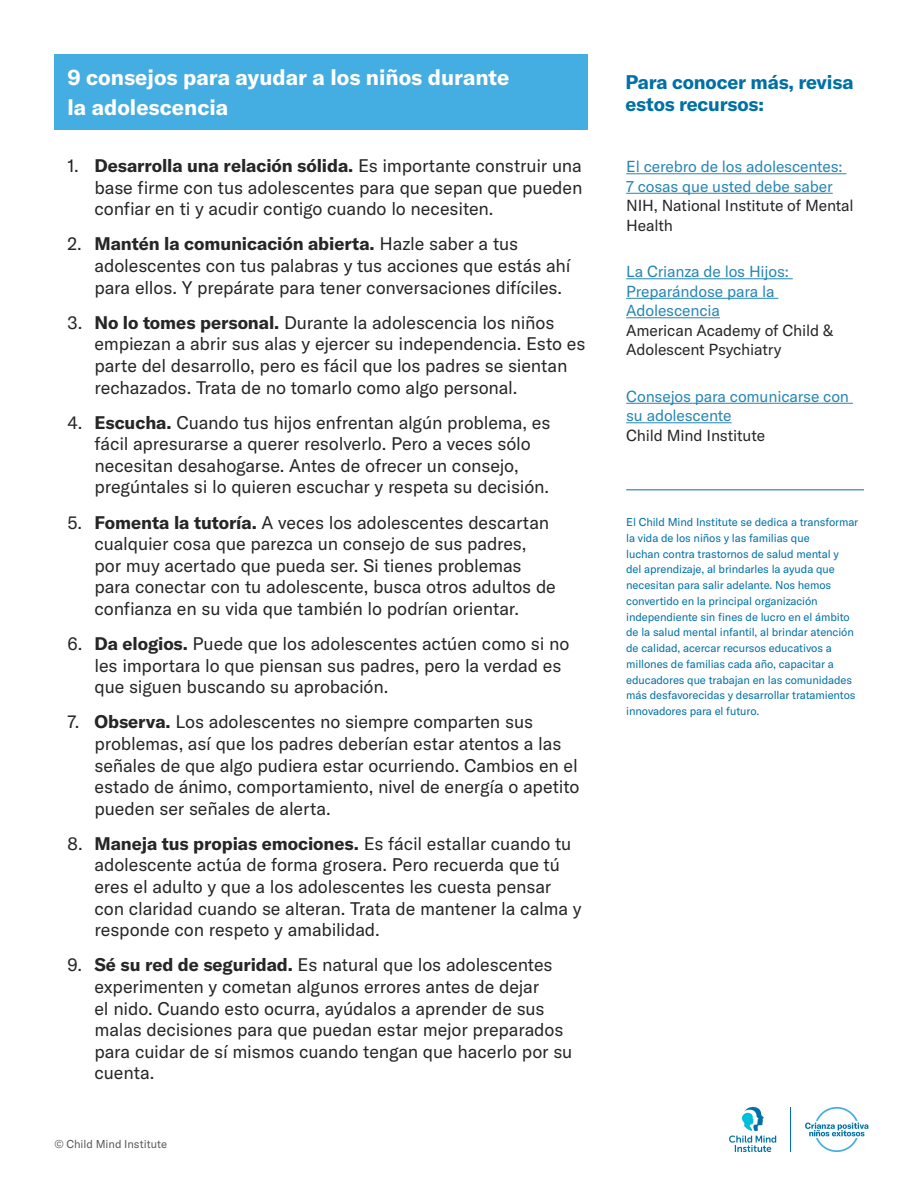
<style>
.page{position:relative;width:918px;height:1188px;background:#fff}
.page>*{position:absolute;margin:0;border:0;box-sizing:border-box;transform-origin:0 0}
.t1{font:700 21.75px/30px "GT America";color:#fff}
.t2{font:700 19.5px/22.5px "GT America";letter-spacing:-.01em;color:#0070a6}
.t3{font:18px/21.6px "GT America";letter-spacing:-.01em;color:#262626}
.t4{font:15.75px/19.5px "GT America";letter-spacing:-.01em;color:#2686b3}
.t5{font:15.75px/19.5px "GT America";letter-spacing:-.01em;color:#262626}
.t6{font:11.25px/15.8px "GT America";letter-spacing:-.01em;color:#0070a6}
.t7{font:11.25px "GT America";color:#595959}
.s1{font-weight:700}
</style>
<div class="page">
<hr style="left:791px;top:1107px;width:1px;height:45px;background:#0070a6">
<svg style="left:729px;top:1106px;width:47px;height:46px"></svg>
<svg style="left:805px;top:1107px;width:64px;height:45px"></svg>
<hr style="left:626px;top:173px;width:220px;height:1px;background:#2686b3">
<hr style="left:626px;top:193px;width:207px;height:1px;background:#2686b3">
<hr style="left:626px;top:278px;width:167px;height:1px;background:#2686b3">
<hr style="left:626px;top:298px;width:152px;height:1px;background:#2686b3">
<hr style="left:626px;top:317px;width:94px;height:1px;background:#2686b3">
<hr style="left:626px;top:403px;width:227px;height:1px;background:#2686b3">
<hr style="left:626px;top:422px;width:106px;height:1px;background:#2686b3">
<hr style="left:626px;top:489px;width:238px;height:1px;background:#0070a6">
<div style="left:54px;top:54px;width:534px;height:76px;background:#44ade2"></div>
<p class="t1" style="left:68px;top:62px;width:443px">9 consejos para ayudar a los niños durante la adolescencia</p>
<p class="t3" style="left:94px;top:155px;width:489px;text-align:justify;text-indent:-27px">1. <span class="s1">Desarrolla una relación sólida.</span> Es importante construir una base firme con tus adolescentes para que sepan que pueden confiar en ti y acudir contigo cuando lo necesiten.</p>
<p class="t3" style="left:94px;top:233px;width:478px;text-indent:-27px">2. <span class="s1">Mantén la comunicación abierta.</span> Hazle saber a tus adolescentes con tus palabras y tus acciones que estás ahí para ellos. Y prepárate para tener conversaciones difíciles.</p>
<p class="t3" style="left:94px;top:312px;width:492px;text-indent:-27px">3. <span class="s1">No lo tomes personal.</span> Durante la adolescencia los niños empiezan a abrir sus alas y ejercer su independencia. Esto es parte del desarrollo, pero es fácil que los padres se sientan rechazados. Trata de no tomarlo como algo personal.</p>
<p class="t3" style="left:94px;top:412px;width:457px;text-indent:-27px">4. <span class="s1">Escucha.</span> Cuando tus hijos enfrentan algún problema, es fácil apresurarse a querer resolverlo. Pero a veces sólo necesitan desahogarse. Antes de ofrecer un consejo, pregúntales si lo quieren escuchar y respeta su decisión.</p>
<p class="t3" style="left:94px;top:511px;width:463px;text-indent:-27px">5. <span class="s1">Fomenta la tutoría.</span> A veces los adolescentes descartan cualquier cosa que parezca un consejo de sus padres, por muy acertado que pueda ser. Si tienes problemas para conectar con tu adolescente, busca otros adultos de confianza en su vida que también lo podrían orientar.</p>
<p class="t3" style="left:94px;top:633px;width:476px;text-indent:-27px">6. <span class="s1">Da elogios.</span> Puede que los adolescentes actúen como si no les importara lo que piensan sus padres, pero la verdad es que siguen buscando su aprobación.</p>
<p class="t3" style="left:94px;top:711px;width:486px;text-indent:-27px">7. <span class="s1">Observa.</span> Los adolescentes no siempre comparten sus problemas, así que los padres deberían estar atentos a las señales de que algo pudiera estar ocurriendo. Cambios en el estado de ánimo, comportamiento, nivel de energía o apetito pueden ser señales de alerta.</p>
<p class="t3" style="left:94px;top:833px;width:489px;text-indent:-27px">8. <span class="s1">Maneja tus propias emociones.</span> Es fácil estallar cuando tu adolescente actúa de forma grosera. Pero recuerda que tú eres el adulto y que a los adolescentes les cuesta pensar con claridad cuando se alteran. Trata de mantener la calma y responde con respeto y amabilidad.</p>
<p class="t3" style="left:94px;top:954px;width:480px;text-indent:-27px">9. <span class="s1">Sé su red de seguridad.</span> Es natural que los adolescentes experimenten y cometan algunos errores antes de dejar<br>el nido. Cuando esto ocurra, ayúdalos a aprender de sus malas decisiones para que puedan estar mejor preparados para cuidar de sí mismos cuando tengan que hacerlo por su cuenta.</p>
<p class="t7" style="left:54px;top:1138px;width:114px">© Child Mind Institute</p>
<p class="t2" style="left:626px;top:70px;width:230px">Para conocer más, revisa estos recursos:</p>
<p class="t4" style="left:626px;top:157px;width:218px">El cerebro de los adolescentes:<br>7 cosas que usted debe saber</p>
<p class="t5" style="left:626px;top:196px;width:229px">NIH, National Institute of Mental<br>Health</p>
<p class="t4" style="left:626px;top:262px;width:164px">La Crianza de los Hijos:<br>Preparándose para la<br>Adolescencia</p>
<p class="t5" style="left:626px;top:320px;width:209px">American Academy of Child &amp;<br>Adolescent Psychiatry</p>
<p class="t4" style="left:626px;top:386px;width:224px">Consejos para comunicarse con su adolescente</p>
<p class="t5" style="left:626px;top:425px;width:140px">Child Mind Institute</p>
<p class="t6" style="left:626px;top:514px;width:234px">El Child Mind Institute se dedica a transformar la vida de los niños y las familias que<br>luchan contra trastornos de salud mental y<br>del aprendizaje, al brindarles la ayuda que necesitan para salir adelante. Nos hemos convertido en la principal organización independiente sin fines de lucro en el ámbito de la salud mental infantil, al brindar atención de calidad, acercar recursos educativos a millones de familias cada año, capacitar a educadores que trabajan en las comunidades más desfavorecidas y desarrollar tratamientos innovadores para el futuro.</p>
</div>
